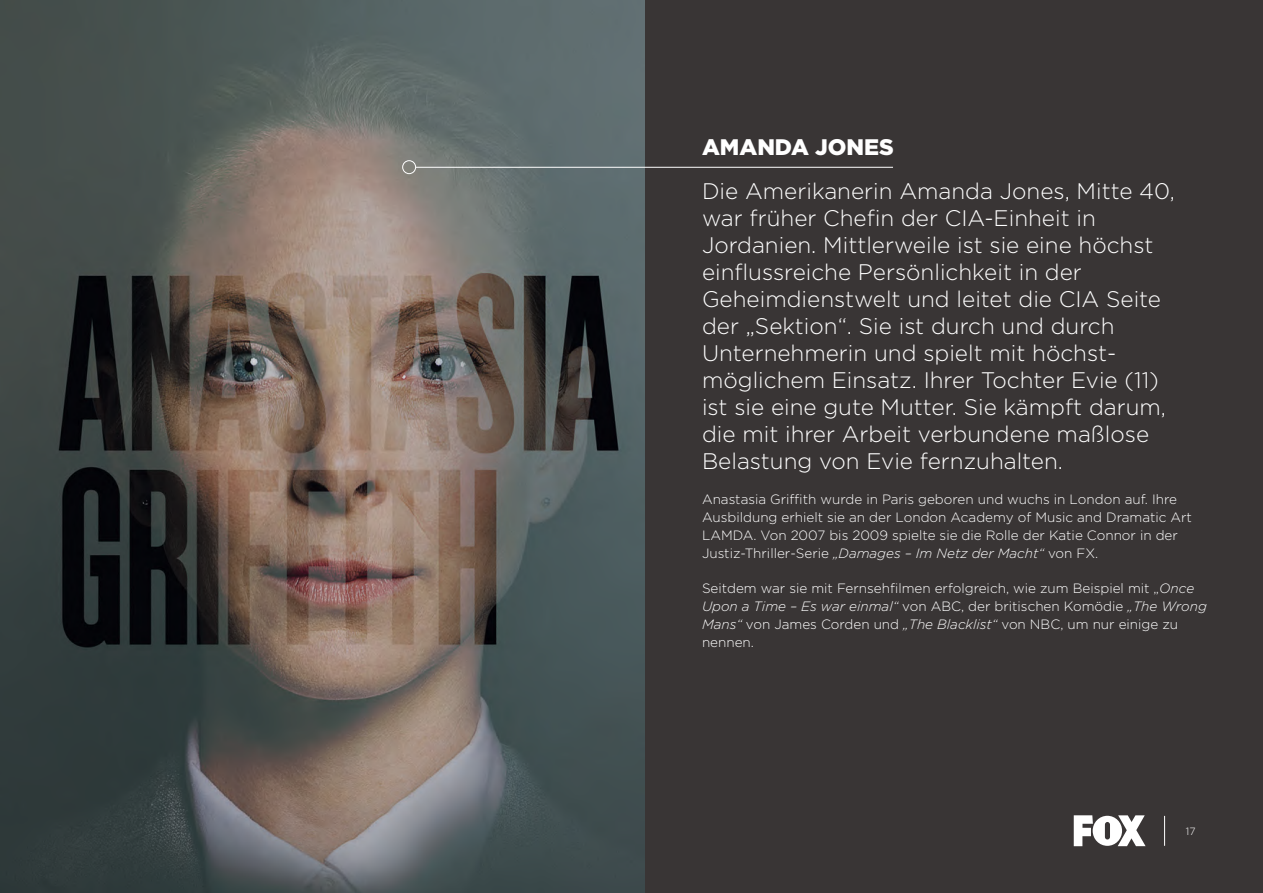
<style>
.page{position:relative;width:1263px;height:893px;background:#393535}
.page>*{position:absolute;margin:0;border:0;box-sizing:border-box;transform-origin:0 0}
.t1{font:300 22.5px/27px "Gotham";color:#fff}
.t2{font:900 22.5px "Gotham";color:#fff}
.t3{font:300 13.5px/18px "Gotham";color:#fff}
.t4{font:300 10.5px "Gotham";color:#fff}
.s1{font-style:italic}
</style>
<div class="page">
<img style="left:0;top:0;width:645px;height:893px">
<hr style="left:1164px;top:816px;width:1px;height:30px;background:#fff">
<svg style="left:1074px;top:815px;width:71px;height:31px"></svg>
<hr style="left:416px;top:167px;width:477px;height:1px;background:#fff">
<div style="left:402px;top:160px;width:14px;height:14px;border:1px solid #fff;border-radius:50%"></div>
<h1 class="t2" style="left:702px;top:131px;width:193px">AMANDA JONES</h1>
<p class="t1" style="left:702px;top:177px;width:474px">Die Amerikanerin Amanda Jones, Mitte 40, war früher Chefin der CIA-Einheit in Jordanien. Mittlerweile ist sie eine höchst einflussreiche Persönlichkeit in der Geheimdienstwelt und leitet die CIA Seite der „Sektion“. Sie ist durch und durch Unternehmerin und spielt mit höchst&shy;möglichem Einsatz. Ihrer Tochter Evie (11) ist sie eine gute Mutter. Sie kämpft darum, die mit ihrer Arbeit verbundene maßlose Belastung von Evie fernzuhalten.</p>
<p class="t3" style="left:702px;top:490px;width:491px">Anastasia Griffith wurde in Paris geboren und wuchs in London auf. Ihre Ausbildung erhielt sie an der London Academy of Music and Dramatic Art LAMDA. Von 2007 bis 2009 spielte sie die Rolle der Katie Connor in der Justiz-Thriller-Serie <span class="s1">„Damages – Im Netz der Macht“</span> von FX.</p>
<p class="t3" style="left:702px;top:579px;width:506px">Seitdem war sie mit Fernsehfilmen erfolgreich, wie zum Beispiel mit „<span class="s1">Once Upon a Time – Es war einmal“</span> von ABC, der britischen Komödie <span class="s1">„The Wrong Mans“</span> von James Corden und <span class="s1">„The Blacklist“</span> von NBC, um nur einige zu nennen.</p>
<p class="t4" style="left:1186px;top:825px;width:11px">17</p>
</div>
